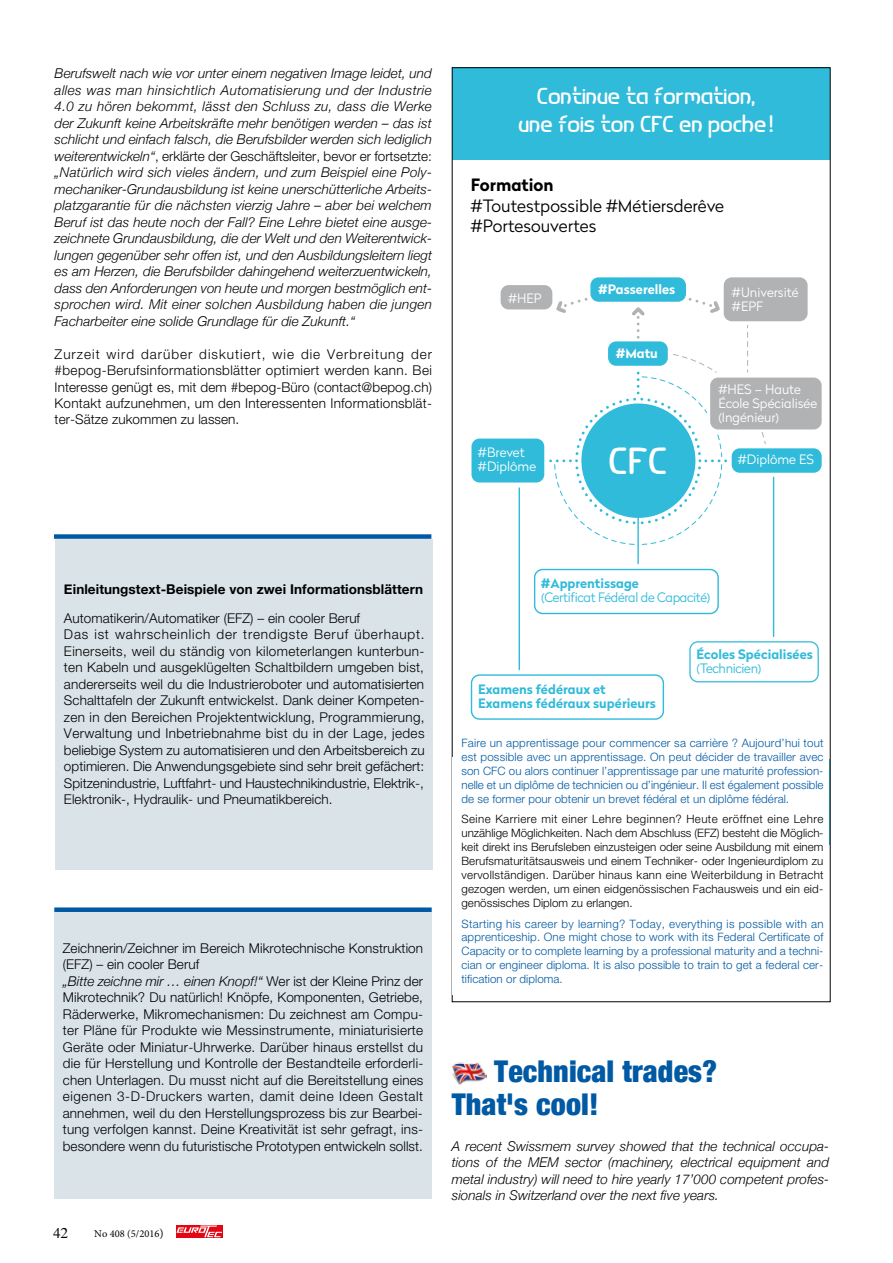
<style>
.page{position:relative;width:893px;height:1263px;background:#fff}
.page>*{position:absolute;margin:0;border:0;box-sizing:border-box;transform-origin:0 0}
.t1{font:38.4px "Bepog sans";color:#fff}
.t2{font:900 condensed 30px/33px "Helvetica Neue";letter-spacing:.005em;color:#0059a3}
.t3{font:23.55px/28.2px "Bepog sans";color:#fff;text-align:center}
.t4{font:300 16.95px/20.4px "Radikal";color:#000}
.t5{font:700 16.95px "Radikal";color:#000}
.t6{font:300 13.5px/16.5px "Helvetica Neue";letter-spacing:.015em;color:#000}
.t7{font:italic 300 13.5px/16.5px "Helvetica Neue";letter-spacing:.005em;color:#000;text-align:justify}
.t8{font:700 13.5px "Helvetica Neue";letter-spacing:.005em;color:#000}
.t9{font:300 12.9px/14.1px "Radikal";color:#fff}
.t10{font:700 12.9px/14.1px "Radikal";color:#30bbda}
.t11{font:300 12.9px "Radikal";letter-spacing:-.025em;color:#30bbda}
.t12{font:700 12.9px "Radikal";color:#fff}
.t13{font:300 11.55px/14px "Helvetica Neue";letter-spacing:.005em;color:#0059a3;text-align:justify}
.t14{font:300 11.55px/14px "Helvetica Neue";letter-spacing:.005em;color:#000;text-align:justify}
.t15{font:10.5px "Minion Pro";color:#000}
.s1{font-style:normal}
.s2{font-style:italic}
.s3{font-size:12px}
</style>
<div class="page">
<div style="left:176px;top:1225px;width:47px;height:12px;background:#e30613"></div>
<svg style="left:176px;top:1225px;width:46px;height:12px"></svg>
<div style="left:55px;top:540px;width:378px;height:330px;background:#dae3e8"></div>
<div style="left:54px;top:534px;width:377px;height:5px;background:#0059a3"></div>
<div style="left:54px;top:912px;width:378px;height:287px;background:#dae3e8"></div>
<div style="left:54px;top:907px;width:378px;height:5px;background:#0059a3"></div>
<img style="left:452px;top:1061px;width:35px;height:24px">
<div style="left:689px;top:641px;width:130px;height:41px;border:1px solid #30bbda;border-radius:8px"></div>
<hr style="left:637px;top:517px;width:2px;height:46px;background:#30bbda">
<hr style="left:773px;top:477px;width:1px;height:159px;background:#30bbda">
<hr style="left:519px;top:488px;width:1px;height:182px;background:#30bbda">
<svg style="left:637px;top:324px;width:2px;height:14px"></svg>
<svg style="left:632px;top:307px;width:13px;height:11px"></svg>
<div style="left:471px;top:439px;width:73px;height:43px;background:#30bbda;border-radius:8px"></div>
<div style="left:534px;top:569px;width:185px;height:45px;border:1px solid #30bbda;border-radius:8px"></div>
<div style="left:471px;top:674px;width:193px;height:46px;border:1px solid #30bbda;border-radius:8px"></div>
<div style="left:732px;top:448px;width:90px;height:25px;background:#30bbda;border-radius:8px"></div>
<div style="left:608px;top:341px;width:60px;height:25px;background:#30bbda;border-radius:8px"></div>
<div style="left:590px;top:277px;width:96px;height:25px;background:#30bbda;border-radius:8px"></div>
<div style="left:710px;top:378px;width:112px;height:51px;background:#b1b2b3;border-radius:8px"></div>
<svg style="left:688px;top:298px;width:32px;height:15px"></svg>
<div style="left:724px;top:277px;width:84px;height:44px;background:#b1b2b3;border-radius:8px"></div>
<svg style="left:556px;top:298px;width:32px;height:15px"></svg>
<div style="left:501px;top:285px;width:51px;height:24px;background:#b1b2b3;border-radius:8px"></div>
<svg style="left:747px;top:325px;width:1px;height:47px"></svg>
<svg style="left:761px;top:432px;width:5px;height:12px"></svg>
<svg style="left:551px;top:354px;width:176px;height:191px"></svg>
<div style="left:452px;top:68px;width:378px;height:92px;background:#30bbda"></div>
<p class="t7" style="left:55px;top:64px;width:379px">Berufswelt nach wie vor unter einem negativen Image leidet, und alles was man hinsichtlich Automatisierung und der Industrie 4.0 zu hören bekommt, lässt den Schluss zu, dass die Werke der Zukunft keine Arbeitskräfte mehr benötigen werden – das ist schlicht und einfach falsch, die Berufsbilder werden sich lediglich weiterentwickeln“<span class="s1">, erklärte der Geschäftsleiter, bevor er fortsetzte: </span>„Natürlich wird sich vieles ändern, und zum Beispiel eine Poly&shy;mechaniker-Grundausbildung ist keine unerschütterliche Arbeits&shy;platzgarantie für die nächsten vierzig Jahre – aber bei welchem Beruf ist das heute noch der Fall? Eine Lehre bietet eine ausge&shy;zeichnete Grundausbildung, die der Welt und den Weiterentwick&shy;lungen gegenüber sehr offen ist, und den Ausbildungsleitern liegt es am Herzen, die Berufsbilder dahingehend weiterzuentwickeln, dass den Anforderungen von heute und morgen bestmöglich ent&shy;sprochen wird. Mit einer solchen Ausbildung haben die jungen Facharbeiter eine solide Grundlage für die Zukunft.“</p>
<p class="t6" style="left:55px;top:345px;width:379px;text-align:justify">Zurzeit wird darüber diskutiert, wie die Verbreitung der #bepog-Berufsinformationsblätter optimiert werden kann. Bei Interesse genügt es, mit dem #bepog-Büro (contact@bepog.ch)<br>Kontakt aufzunehmen, um den Interessenten Informationsblät&shy;ter-Sätze zukommen zu lassen.</p>
<h3 class="t3" style="left:518px;top:83px;width:256px">Continue ta formation, une fois ton CFC en poche!</h3>
<p class="t5" style="left:471px;top:173px;width:84px">Formation</p>
<p class="t4" style="left:471px;top:195px;width:255px">#Toutestpossible #Métiersderêve #Portesouvertes</p>
<p class="t9" style="left:508px;top:291px;width:35px">#HEP</p>
<p class="t12" style="left:599px;top:279px;width:78px">#Passerelles</p>
<p class="t12" style="left:616px;top:343px;width:43px">#Matu</p>
<p class="t9" style="left:732px;top:285px;width:68px">#Université #EPF</p>
<p class="t9" style="left:478px;top:445px;width:60px">#Brevet #Diplôme</p>
<h1 class="t1" style="left:609px;top:443px;width:60px">CFC</h1>
<p class="t9" style="left:718px;top:382px;width:100px">#HES – Haute<br>École Spécialisée (Ingénieur)</p>
<p class="t9" style="left:738px;top:452px;width:78px">#Diplôme ES</p>
<p class="t8" style="left:64px;top:579px;width:361px">Einleitungstext-Beispiele von zwei Informationsblättern</p>
<p class="t6" style="left:64px;top:609px;width:362px">Automatikerin/Automatiker (EFZ) – ein cooler Beruf<br>Das ist wahrscheinlich der trendigste Beruf überhaupt.<br>Einerseits, weil du ständig von kilometerlangen kunterbun&shy;ten Kabeln und ausgeklügelten Schaltbildern umgeben bist, andererseits weil du die Industrieroboter und automatisierten Schalttafeln der Zukunft entwickelst. Dank deiner Kompeten&shy;zen in den Bereichen Projektentwicklung, Programmierung, Verwaltung und Inbetriebnahme bist du in der Lage, jedes beliebige System zu automatisieren und den Arbeitsbereich zu optimieren. Die Anwendungsgebiete sind sehr breit gefächert:<br>Spitzenindustrie, Luftfahrt- und Haustechnikindustrie, Elektrik-, Elektronik-, Hydraulik- und Pneumatikbereich.</p>
<p class="t6" style="left:63px;top:939px;width:362px">Zeichnerin/Zeichner im Bereich Mikrotechnische Konstruktion (EFZ) – ein cooler Beruf<br><span class="s2">„Bitte zeichne mir … einen Knopf!“</span> Wer ist der Kleine Prinz der Mikrotechnik? Du natürlich! Knöpfe, Komponenten, Getriebe, Räderwerke, Mikromechanismen: Du zeichnest am Compu&shy;ter Pläne für Produkte wie Messinstrumente, miniaturisierte Geräte oder Miniatur-Uhrwerke. Darüber hinaus erstellst du die für Herstellung und Kontrolle der Bestandteile erforderli&shy;chen Unterlagen. Du musst nicht auf die Bereitstellung eines eigenen 3-D-Druckers warten, damit deine Ideen Gestalt annehmen, weil du den Herstellungsprozess bis zur Bearbei&shy;tung verfolgen kannst. Deine Kreativität ist sehr gefragt, ins&shy;besondere wenn du futuristische Prototypen entwickeln sollst.</p>
<p class="t15" style="left:53px;top:1227px;width:112px">✔ No 408 (5/2016<span class="s3">)</span></p>
<p class="t10" style="left:541px;top:576px;width:99px">#Apprentissage</p>
<p class="t11" style="left:541px;top:588px;width:171px">(Certificat Fédéral de Capacité)</p>
<p class="t10" style="left:478px;top:681px;width:179px">Examens fédéraux et<br>Examens fédéraux supérieurs</p>
<p class="t10" style="left:697px;top:646px;width:118px">Écoles Spécialisées</p>
<p class="t11" style="left:697px;top:659px;width:66px">(Technicien)</p>
<p class="t13" style="left:461px;top:736px;width:364px">Faire un apprentissage pour commencer sa carrière ? Aujourd’hui tout est possible avec un apprentissage. On peut décider de travailler avec son CFC ou alors continuer l’apprentissage par une maturité profession&shy;nelle et un diplôme de technicien ou d’ingénieur. Il est également possible de se former pour obtenir un brevet fédéral et un diplôme fédéral.</p>
<p class="t14" style="left:461px;top:812px;width:364px">Seine Karriere mit einer Lehre beginnen? Heute eröffnet eine Lehre unzählige Möglichkeiten. Nach dem Abschluss (EFZ) besteht die Möglich&shy;keit direkt ins Berufsleben einzusteigen oder seine Ausbildung mit einem Berufsmaturitätsausweis und einem Techniker- oder Ingenieurdiplom zu vervollständigen. Darüber hinaus kann eine Weiterbildung in Betracht gezogen werden, um einen eidgenössischen Fachausweis und ein eid&shy;genössisches Diplom zu erlangen.</p>
<p class="t13" style="left:461px;top:916px;width:364px">Starting his career by learning? Today, everything is possible with an apprenticeship. One might chose to work with its Federal Certificate of Capacity or to complete learning by a professional maturity and a techni&shy;cian or engineer diploma. It is also possible to train to get a federal cer&shy;tification or diploma.</p>
<h2 class="t2" style="left:452px;top:1053px;width:267px;text-indent:43px">Technical trades?<br>That's cool!</h2>
<p class="t7" style="left:452px;top:1137px;width:379px">A recent Swissmem survey showed that the technical occupa&shy;tions of the MEM sector (machinery, electrical equipment and metal industry) will need to hire yearly 17’000 competent profes&shy;sionals in Switzerland over the next five years.</p>
</div>
